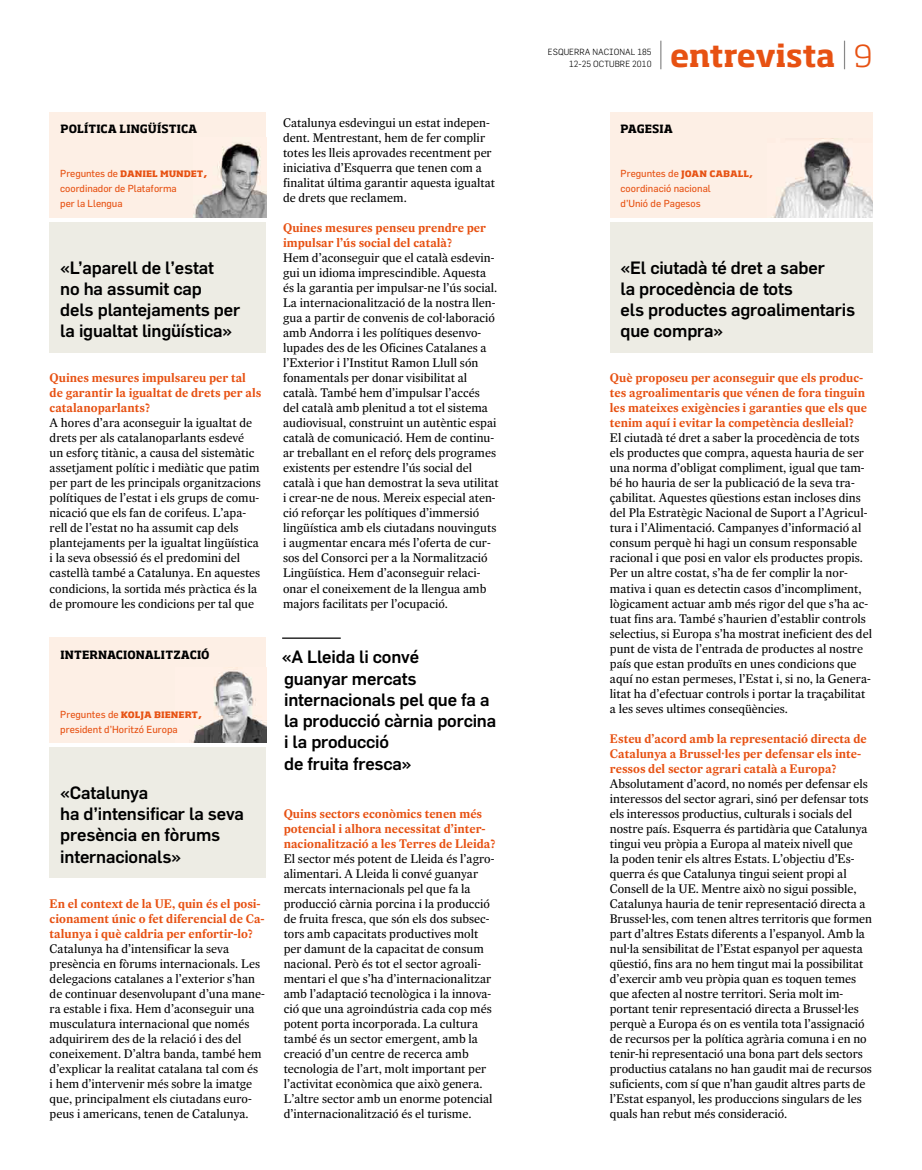
<style>
.page{position:relative;width:922px;height:1170px;background:#fff}
.page>*{position:absolute;margin:0;border:0;box-sizing:border-box;transform-origin:0 0}
.t1{font:700 30px "Soho Std";letter-spacing:-.01em;color:#e75112}
.t2{font:500 17.5px/21.2px "Flama";letter-spacing:-.01em;color:#000}
.t3{font:12.5px/15px "Expresso Texto";color:#000}
.t4{font:700 12.5px/15px "Expresso Texto";color:#e75112}
.t5{font:700 11.25px "Soho Std";color:#e75112}
.t6{font:700 11.25px "Soho Std";letter-spacing:.015em;color:#000}
.t7{font:10px/15px "Flama";color:#e75112}
.t8{font:300 8.75px/12.5px "Flama";color:#000;text-align:right}
.s1{font-weight:100;color:#000}
.s2{font-weight:300}
.s3{font-family:"Soho Std";font-weight:700;font-size:11.25px}
.s4{font-family:"Flama";font-weight:400;font-size:10px}
</style>
<div class="page">
<div style="left:50px;top:747px;width:216px;height:130px;background:#edece4"></div>
<div style="left:50px;top:112px;width:216px;height:105px;background:#fdefe5"></div>
<div style="left:609px;top:112px;width:263px;height:105px;background:#fdefe5"></div>
<img style="left:772px;top:141px;width:100px;height:76px">
<div style="left:50px;top:637px;width:216px;height:105px;background:#fdefe5"></div>
<hr style="left:282px;top:637px;width:58px;height:1px;background:#000">
<img style="left:193px;top:671px;width:73px;height:71px">
<img style="left:193px;top:143px;width:73px;height:74px">
<div style="left:50px;top:222px;width:216px;height:130px;background:#edece4"></div>
<div style="left:610px;top:222px;width:262px;height:130px;background:#edece4"></div>
<p class="t8" style="left:547px;top:45px;width:105px">ESQUERRA NACIONAL 185<br>12-25 OCTUBRE 2010</p>
<h1 class="t1" style="left:657px;top:37px;width:216px"><span class="s1">|</span> entrevista <span class="s1">|</span> <span class="s2">9</span></h1>
<p class="t3" style="left:283px;top:115px;width:213px">Catalunya esdevingui un estat indepen&shy;dent. Mentrestant, hem de fer complir totes les lleis aprovades recentment per iniciativa d’Esquerra que tenen com a finalitat última garantir aquesta igualtat de drets que reclamem.</p>
<p class="t4" style="left:283px;top:220px;width:204px">Quines mesures penseu prendre per impulsar l’ús social del català?</p>
<p class="t3" style="left:283px;top:250px;width:217px">Hem d’aconseguir que el català esdevin&shy;gui un idioma imprescindible. Aquesta és la garantia per impulsar-ne l’ús social.<br>La internacionalització de la nostra llen&shy;gua a partir de convenis de col·laboració amb Andorra i les polítiques desenvo&shy;lupades des de les Oficines Catalanes a l’Exterior i l’Institut Ramon Llull són fonamentals per donar visibilitat al català. També hem d’impulsar l’accés del català amb plenitud a tot el sistema audiovisual, construint un autèntic espai català de comunicació. Hem de continu&shy;ar treballant en el reforç dels programes existents per estendre l’ús social del català i que han demostrat la seva utilitat i crear-ne de nous. Mereix especial aten&shy;ció reforçar les polítiques d’immersió lingüística amb els ciutadans nouvinguts i augmentar encara més l’oferta de cur&shy;sos del Consorci per a la Normalització Lingüística. Hem d’aconseguir relaci&shy;onar el coneixement de la llengua amb majors facilitats per l’ocupació.</p>
<p class="t6" style="left:60px;top:122px;width:138px">POLÍTICA LINGÜÍSTICA</p>
<p class="t6" style="left:620px;top:122px;width:54px">PAGESIA</p>
<p class="t7" style="left:620px;top:166px;width:134px">Preguntes de <span class="s3">JOAN CABALL, </span>coordinació nacional<br>d’Unió de Pagesos</p>
<p class="t5" style="left:60px;top:166px;width:149px"><span class="s4">Preguntes de</span> DANIEL MUNDET,</p>
<p class="t7" style="left:60px;top:181px;width:118px">coordinador de Plataforma per la Llengua</p>
<h2 class="t2" style="left:60px;top:256px;width:181px">«L’aparell de l’estat<br>no ha assumit cap<br>dels plantejaments per la igualtat lingüística»</h2>
<h2 class="t2" style="left:620px;top:256px;width:236px">«El ciutadà té dret a saber<br>la procedència de tots<br>els productes agroalimentaris que compra»</h2>
<p class="t4" style="left:50px;top:370px;width:213px">Quines mesures impulsareu per tal de garantir la igualtat de drets per als catalanoparlants?</p>
<p class="t3" style="left:50px;top:415px;width:213px">A hores d’ara aconseguir la igualtat de drets per als catalanoparlants esdevé un esforç titànic, a causa del sistemàtic assetjament polític i mediàtic que patim per part de les principals organitzacions polítiques de l’estat i els grups de comu&shy;nicació que els fan de corifeus. L’apa&shy;rell de l’estat no ha assumit cap dels plantejaments per la igualtat lingüística i la seva obsessió és el predomini del castellà també a Catalunya. En aquestes condicions, la sortida més pràctica és la de promoure les condicions per tal que</p>
<p class="t4" style="left:609px;top:370px;width:258px">Què proposeu per aconseguir que els produc&shy;tes agroalimentaris que vénen de fora tinguin les mateixes exigències i garanties que els que tenim aquí i evitar la competència deslleial?</p>
<p class="t3" style="left:609px;top:430px;width:263px">El ciutadà té dret a saber la procedència de tots els productes que compra, aquesta hauria de ser una norma d’obligat compliment, igual que tam&shy;bé ho hauria de ser la publicació de la seva tra&shy;çabilitat. Aquestes qüestions estan incloses dins del Pla Estratègic Nacional de Suport a l’Agricul&shy;tura i l’Alimentació. Campanyes d’informació al consum perquè hi hagi un consum responsable racional i que posi en valor els productes propis.<br>Per un altre costat, s’ha de fer complir la nor&shy;mativa i quan es detectin casos d’incompliment, lògicament actuar amb més rigor del que s’ha ac&shy;tuat fins ara. També s’haurien d’establir controls selectius, si Europa s’ha mostrat ineficient des del punt de vista de l’entrada de productes al nostre país que estan produïts en unes condicions que aquí no estan permeses, l’Estat i, si no, la Genera&shy;litat ha d’efectuar controls i portar la traçabilitat a les seves ultimes conseqüències.</p>
<p class="t4" style="left:609px;top:730px;width:258px">Esteu d’acord amb la representació directa de<br>Catalunya a Brussel·les per defensar els inte&shy;ressos del sector agrari català a Europa?</p>
<p class="t3" style="left:609px;top:775px;width:263px">Absolutament d’acord, no només per defensar els interessos del sector agrari, sinó per defensar tots els interessos productius, culturals i socials del nostre país. Esquerra és partidària que Catalunya tingui veu pròpia a Europa al mateix nivell que<br>la poden tenir els altres Estats. L’objectiu d’Es&shy;querra és que Catalunya tingui seient propi al Consell de la UE. Mentre això no sigui possible, Catalunya hauria de tenir representació directa a Brussel·les, com tenen altres territoris que formen part d’altres Estats diferents a l’espanyol. Amb la nul·la sensibilitat de l’Estat espanyol per aquesta qüestió, fins ara no hem tingut mai la possibilitat d’exercir amb veu pròpia quan es toquen temes que afecten al nostre territori. Seria molt im&shy;portant tenir representació directa a Brussel·les perquè a Europa és on es ventila tota l’assignació de recursos per la política agrària comuna i en no tenir-hi representació una bona part dels sectors productius catalans no han gaudit mai de recursos suficients, com sí que n’han gaudit altres parts de l’Estat espanyol, les produccions singulars de les quals han rebut més consideració.</p>
<p class="t6" style="left:60px;top:647px;width:151px">INTERNACIONALITZACIÓ</p>
<h2 class="t2" style="left:282px;top:646px;width:216px">«A Lleida li convé<br>guanyar mercats internacionals pel que fa a la producció càrnia porcina i la producció<br>de fruita fresca»</h2>
<p class="t5" style="left:60px;top:706px;width:143px"><span class="s4">Preguntes de</span> KOLJA BIENERT,</p>
<p class="t7" style="left:60px;top:721px;width:119px">president d’Horitzó Europa</p>
<h2 class="t2" style="left:60px;top:781px;width:185px">«Catalunya<br>ha d’intensificar la seva presència en fòrums internacionals»</h2>
<p class="t4" style="left:283px;top:805px;width:213px">Quins sectors econòmics tenen més potencial i alhora necessitat d’inter&shy;nacionalització a les Terres de Lleida?</p>
<p class="t3" style="left:283px;top:850px;width:212px">El sector més potent de Lleida és l’agro&shy;alimentari. A Lleida li convé guanyar mercats internacionals pel que fa la producció càrnia porcina i la producció de fruita fresca, que són els dos subsec&shy;tors amb capacitats productives molt per damunt de la capacitat de consum nacional. Però és tot el sector agroali&shy;mentari el que s’ha d’internacionalitzar amb l’adaptació tecnològica i la innova&shy;ció que una agroindústria cada cop més potent porta incorporada. La cultura també és un sector emergent, amb la creació d’un centre de recerca amb tecnologia de l’art, molt important per l’activitat econòmica que això genera.<br>L’altre sector amb un enorme potencial d’internacionalització és el turisme.</p>
<p class="t4" style="left:50px;top:895px;width:216px">En el context de la UE, quin és el posi&shy;cionament únic o fet diferencial de Ca&shy;talunya i què caldria per enfortir-lo?</p>
<p class="t3" style="left:50px;top:940px;width:217px">Catalunya ha d’intensificar la seva presència en fòrums internacionals. Les delegacions catalanes a l’exterior s’han de continuar desenvolupant d’una mane&shy;ra estable i fixa. Hem d’aconseguir una musculatura internacional que només adquirirem des de la relació i des del coneixement. D’altra banda, també hem d’explicar la realitat catalana tal com és<br>i hem d’intervenir més sobre la imatge que, principalment els ciutadans euro&shy;peus i americans, tenen de Catalunya.</p>
</div>
